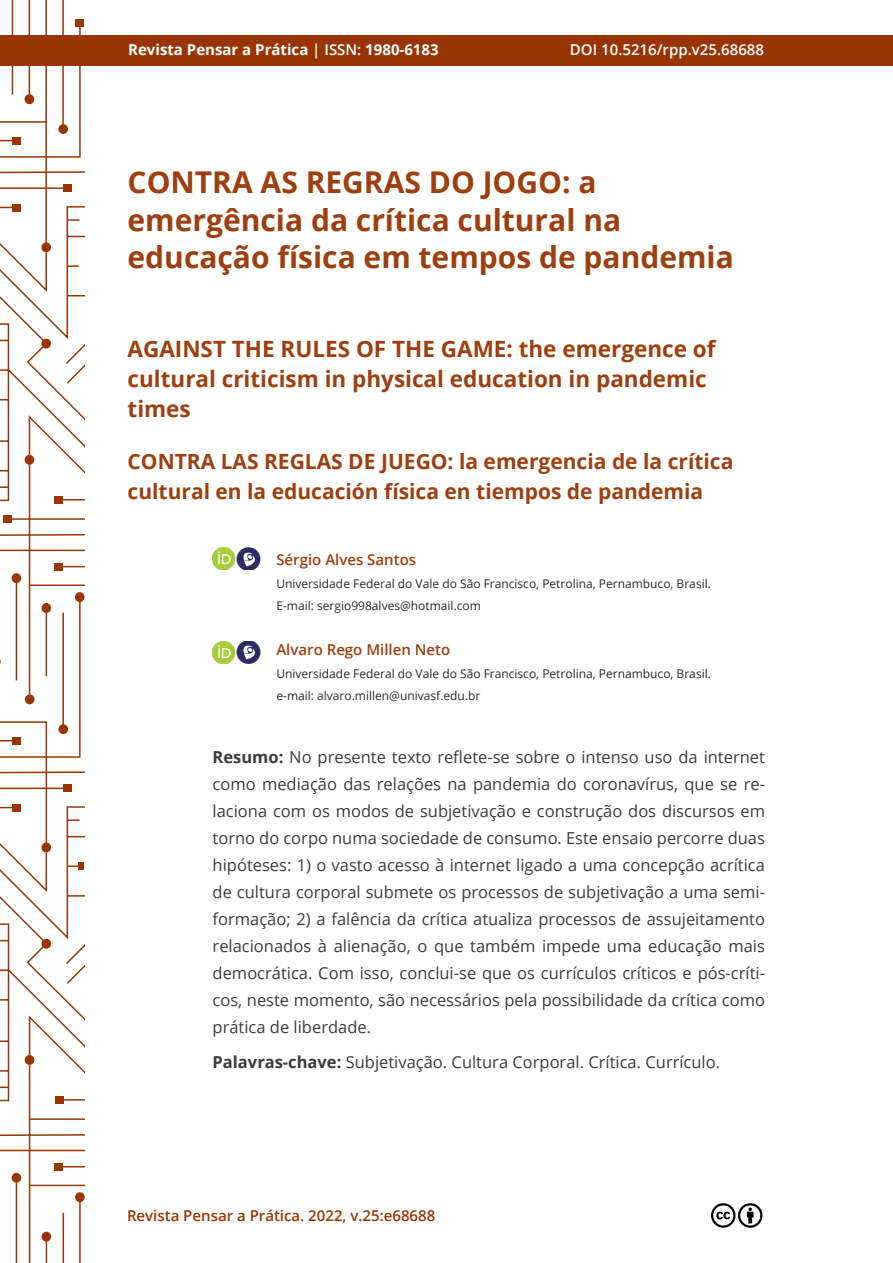
<style>
.page{position:relative;width:893px;height:1263px;background:#fff}
.page>*{position:absolute;margin:0;border:0;box-sizing:border-box;transform-origin:0 0}
.t1{font:700 30px/37.5px "Open Sans";color:#9e3f0f}
.t2{font:700 22.5px/30px "Open Sans";color:#9e3f0f}
.t3{font:700 21px/30px "Open Sans";color:#9e3f0f}
.t4{font:16.5px/27px "Open Sans";color:#3c3b3b;text-align:justify}
.t5{font:600 15px "Open Sans";color:#983503}
.t6{font:600 15px "Open Sans";color:#9e3f0f}
.t7{font:700 15px "Open Sans";color:#fff}
.t8{font:600 15px "Open Sans";color:#fff}
.t9{font:12px/22.5px "Open Sans";color:#282827}
.s1{font-weight:600}
.s2{font-weight:700}
</style>
<div class="page">
<div style="left:0;top:35px;width:893px;height:30px;background:#983503"></div>
<hr style="left:12px;top:1px;width:1px;height:94px;background:#993603">
<hr style="left:29px;top:1px;width:1px;height:94px;background:#993603">
<hr style="left:45px;top:1px;width:2px;height:242px;background:#993603">
<hr style="left:62px;top:1px;width:2px;height:123px;background:#993603">
<svg style="left:0;top:26px;width:84px;height:94px"></svg>
<div style="left:76px;top:19px;width:8px;height:8px;background:#993603"></div>
<svg style="left:0;top:120px;width:84px;height:203px"></svg>
<svg style="left:0;top:323px;width:84px;height:398px"></svg>
<svg style="left:0;top:721px;width:84px;height:541px"></svg>
<div style="left:42px;top:1232px;width:9px;height:9px;background:#993603;border-radius:50%"></div>
<svg style="left:0;top:923px;width:84px;height:314px"></svg>
<div style="left:79px;top:862px;width:5px;height:8px;background:#993603"></div>
<svg style="left:711px;top:1203px;width:52px;height:25px"></svg>
<img style="left:213px;top:548px;width:20px;height:22px">
<img style="left:233px;top:548px;width:28px;height:22px">
<img style="left:213px;top:641px;width:20px;height:22px">
<img style="left:233px;top:641px;width:28px;height:22px">
<p class="t7" style="left:128px;top:39px;width:312px">Revista Pensar a Prática <span class="s1">| ISSN:</span> 1980-6183</p>
<p class="t8" style="left:570px;top:39px;width:196px">DOI 10.5216/rpp.v25.68688</p>
<h1 class="t1" style="left:128px;top:163px;width:608px">CONTRA AS REGRAS DO JOGO: a emergência da crítica cultural na educação física em tempos de pandemia</h1>
<h2 class="t2" style="left:128px;top:333px;width:589px">AGAINST THE RULES OF THE GAME: the emergence of cultural criticism in physical education in pandemic times</h2>
<p class="t3" style="left:128px;top:446px;width:607px">CONTRA LAS REGLAS DE JUEGO: la emergencia de la crítica cultural en la educación física en tiempos de pandemia</p>
<p class="t6" style="left:276px;top:550px;width:141px">Sérgio Alves Santos</p>
<p class="t9" style="left:276px;top:572px;width:436px">Universidade Federal do Vale do São Francisco, Petrolina, Pernambuco, Brasil.<br>E-mail: sergio998alves@hotmail.com</p>
<p class="t6" style="left:276px;top:640px;width:175px">Alvaro Rego Millen Neto</p>
<p class="t9" style="left:276px;top:662px;width:436px">Universidade Federal do Vale do São Francisco, Petrolina, Pernambuco, Brasil. e-mail: alvaro.millen@univasf.edu.br</p>
<p class="t4" style="left:213px;top:743px;width:554px"><span class="s2">Resumo:</span> No presente texto reflete-se sobre o intenso uso da internet como mediação das relações na pandemia do coronavírus, que se re&shy;laciona com os modos de subjetivação e construção dos discursos em torno do corpo numa sociedade de consumo. Este ensaio percorre duas hipóteses: 1) o vasto acesso à internet ligado a uma concepção acrítica de cultura corporal submete os processos de subjetivação a uma semi&shy;formação; 2) a falência da crítica atualiza processos de assujeitamento relacionados à alienação, o que também impede uma educação mais democrática. Com isso, conclui-se que os currículos críticos e pós-críti&shy;cos, neste momento, são necessários pela possibilidade da crítica como prática de liberdade.</p>
<p class="t4" style="left:213px;top:1048px;width:509px"><span class="s2">Palavras-chave:</span> Subjetivação. Cultura Corporal. Crítica. Currículo.</p>
<p class="t5" style="left:127px;top:1205px;width:310px">Revista Pensar a Prática. 2022, v.25:e68688</p>
</div>
